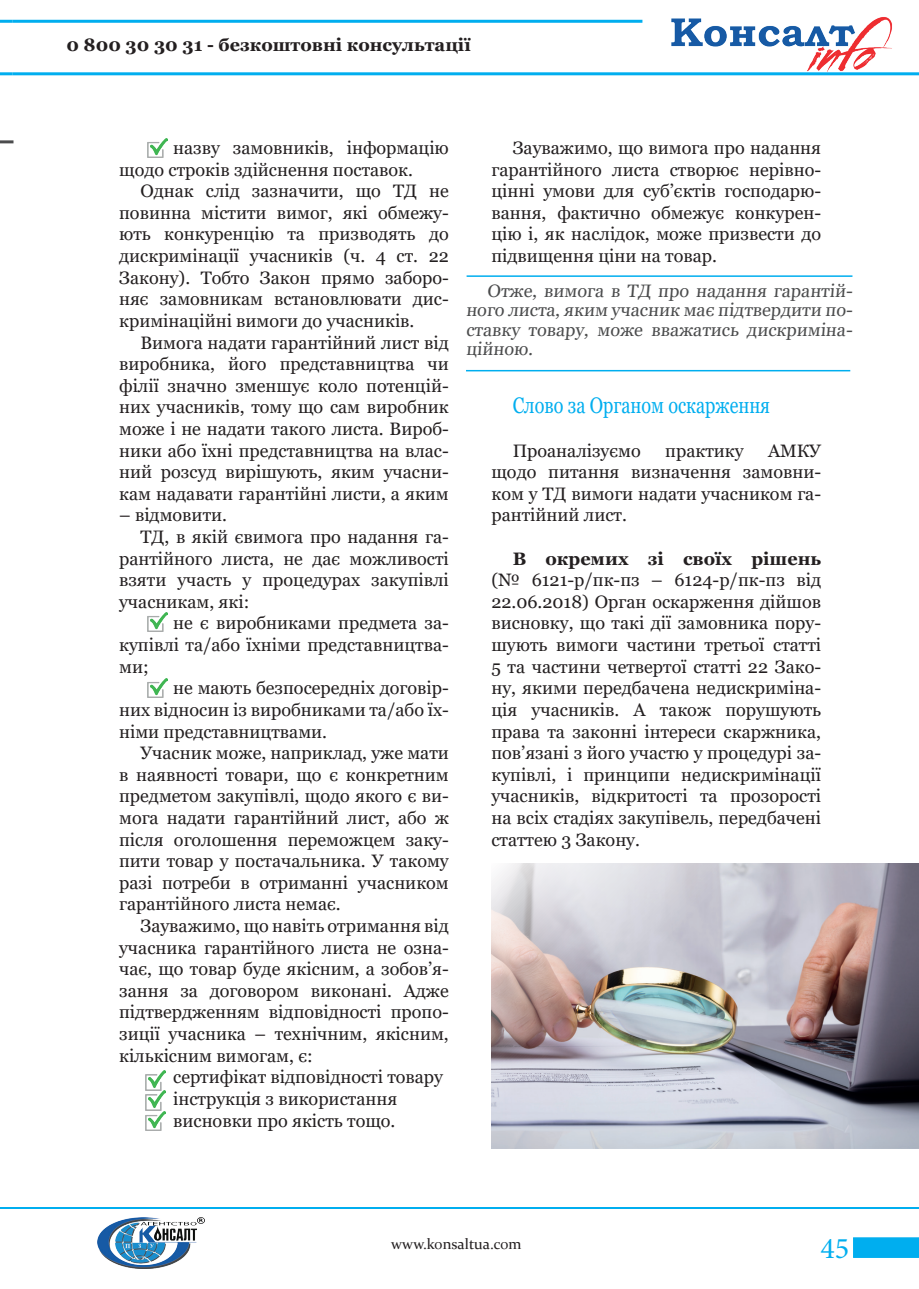
<style>
.page{position:relative;width:919px;height:1289px;background:#fff}
.page>*{position:absolute;margin:0;border:0;box-sizing:border-box;transform-origin:0 0}
.t1{font:30px "Minion Pro";color:#00aeef}
.t2{font:22.5px "Georgia";color:#00aeef;scale:.8 1}
.t3{font:18px/21.6px "Georgia";color:#231f20;text-align:justify}
.t4{font:18px/19.5px "Georgia";color:#4b4c4d;text-align:justify}
.t5{font:700 18px "Georgia";color:#231f20}
.t6{font:15px "Constantia";color:#231f20}
</style>
<div class="page">
<div style="left:853px;top:1237px;width:65px;height:20px;background:#00aeef;border:2px solid #00aeef"></div>
<div style="left:13px;top:72px;width:905px;height:3px;background:#00aeef;border:2px solid #00aeef"></div>
<svg style="left:0;top:72px;width:13px;height:3px"></svg>
<svg style="left:0;top:20px;width:13px;height:3px"></svg>
<hr style="left:13px;top:20px;width:629px;height:3px;background:#00aeef">
<img style="left:671px;top:17px;width:221px;height:55px">
<img style="left:98px;top:1217px;width:99px;height:51px">
<svg style="left:197px;top:1217px;width:7px;height:6px"></svg>
<svg style="left:0;top:1207px;width:13px;height:1px"></svg>
<hr style="left:13px;top:1206px;width:905px;height:2px;background:#00aeef">
<hr style="left:0;top:140px;width:14px;height:3px;background:#4b4c4d">
<img style="left:491px;top:863px;width:427px;height:285px">
<img style="left:148px;top:138px;width:20px;height:19px">
<img style="left:148px;top:612px;width:20px;height:20px">
<img style="left:148px;top:678px;width:20px;height:19px">
<img style="left:146px;top:1070px;width:20px;height:60px">
<hr style="left:466px;top:275px;width:386px;height:2px;background:#00aeef">
<hr style="left:466px;top:370px;width:384px;height:1px;background:#00aeef">
<p class="t5" style="left:66px;top:33px;width:406px">0 800 30 30 31 - безкоштовні консультації</p>
<p class="t3" style="left:119px;top:137px;width:331px;text-indent:54px">назву замовників, інформацію щодо строків здійснення поставок.</p>
<p class="t3" style="left:119px;top:181px;width:331px;text-indent:21px">Однак слід зазначити, що ТД не повинна містити вимог, які обмежу&shy;ють конкуренцію та призводять до дискримінації учасників (ч. 4 ст. 22<br>Закону). Тобто Закон прямо заборо&shy;няє замовникам встановлювати дис&shy;кримінаційні вимоги до учасників.</p>
<p class="t3" style="left:119px;top:332px;width:331px;text-indent:21px">Вимога надати гарантійний лист від виробника, його представництва чи філії значно зменшує коло потенцій&shy;них учасників, тому що сам виробник може і не надати такого листа. Вироб&shy;ники або їхні представництва на влас&shy;ний розсуд вирішують, яким учасни&shy;кам надавати гарантійні листи, а яким</p>
<p class="t3" style="left:119px;top:505px;width:109px">– відмовити.</p>
<p class="t3" style="left:140px;top:526px;width:310px">ТД, в якій євимога про надання га-</p>
<p class="t3" style="left:119px;top:548px;width:331px">рантійного листа, не дає можливості</p>
<p class="t3" style="left:119px;top:569px;width:331px">взяти участь у процедурах закупівлі</p>
<p class="t3" style="left:119px;top:591px;width:132px">учасникам, які:</p>
<p class="t3" style="left:173px;top:613px;width:277px">не є виробниками предмета за-</p>
<p class="t3" style="left:119px;top:634px;width:331px">купівлі та/або їхніми представництва-</p>
<p class="t3" style="left:119px;top:656px;width:31px">ми;</p>
<p class="t3" style="left:173px;top:677px;width:277px">не мають безпосередніх договір-</p>
<p class="t3" style="left:119px;top:699px;width:331px">них відносин із виробниками та/або їх-</p>
<p class="t3" style="left:119px;top:721px;width:209px">німи представництвами.</p>
<p class="t3" style="left:140px;top:742px;width:310px">Учасник може, наприклад, уже мати</p>
<p class="t3" style="left:119px;top:764px;width:331px">в наявності товари, що є конкретним</p>
<p class="t3" style="left:119px;top:785px;width:331px">предметом закупівлі, щодо якого є ви-</p>
<p class="t3" style="left:119px;top:807px;width:331px">мога надати гарантійний лист, або ж</p>
<p class="t3" style="left:119px;top:829px;width:331px">після оголошення переможцем заку-</p>
<p class="t3" style="left:119px;top:850px;width:331px">пити товар у постачальника. У такому</p>
<p class="t3" style="left:119px;top:872px;width:331px">разі потреби в отриманні учасником</p>
<p class="t3" style="left:119px;top:893px;width:223px">гарантійного листа немає.</p>
<p class="t3" style="left:140px;top:915px;width:310px">Зауважимо, що навіть отримання від</p>
<p class="t3" style="left:119px;top:937px;width:331px">учасника гарантійного листа не озна-</p>
<p class="t3" style="left:119px;top:958px;width:331px">чає, що товар буде якісним, а зобов’я-</p>
<p class="t3" style="left:119px;top:980px;width:331px">зання за договором виконані. Адже</p>
<p class="t3" style="left:119px;top:1001px;width:331px">підтвердженням відповідності пропо-</p>
<p class="t3" style="left:119px;top:1023px;width:331px">зиції учасника – технічним, якісним,</p>
<p class="t3" style="left:119px;top:1045px;width:195px">кількісним вимогам, є:</p>
<p class="t3" style="left:173px;top:1066px;width:271px">сертифікат відповідності товару</p>
<p class="t3" style="left:173px;top:1088px;width:225px">інструкція з використання</p>
<p class="t3" style="left:173px;top:1109px;width:224px">висновки про якість тощо.</p>
<p class="t3" style="left:491px;top:137px;width:331px;text-indent:21px">Зауважимо, що вимога про надання гарантійного листа створює нерівно&shy;цінні умови для суб’єктів господарю&shy;вання, фактично обмежує конкурен&shy;цію і, як наслідок, може призвести до підвищення ціни на товар.</p>
<p class="t4" style="left:466px;top:281px;width:390px;text-indent:21px">Отже, вимога в ТД про надання гарантій&shy;ного листа, яким учасник має підтвердити по&shy;ставку товару, може вважатись дискриміна&shy;ційною.</p>
<p class="t2" style="left:512px;top:392px;width:323px">Слово за Органом оскарження</p>
<p class="t3" style="left:512px;top:440px;width:130px">Проаналізуємо</p>
<p class="t3" style="left:665px;top:440px;width:80px">практику</p>
<p class="t3" style="left:491px;top:440px;width:331px;text-indent:276px">АМКУ щодо питання визначення замовни&shy;ком у ТД вимоги надати учасником га&shy;рантійний лист.</p>
<p class="t5" style="left:512px;top:547px;width:310px">В окремих зі своїх рішень</p>
<p class="t3" style="left:491px;top:569px;width:331px">(№ 6121-р/пк-пз – 6124-р/пк-пз від 22.06.2018) Орган оскарження дійшов висновку, що такі дії замовника пору&shy;шують вимоги частини третьої статті 5 та частини четвертої статті 22 Зако&shy;ну, якими передбачена недискриміна&shy;ція учасників. А також порушують права та законні інтереси скаржника, пов’язані з його участю у процедурі за&shy;купівлі, і принципи недискримінації учасників, відкритості та прозорості на всіх стадіях закупівель, передбачені статтею 3 Закону.</p>
<p class="t6" style="left:391px;top:1233px;width:132px">www.konsaltua.com</p>
<h1 class="t1" style="left:820px;top:1228px;width:30px">45</h1>
</div>
